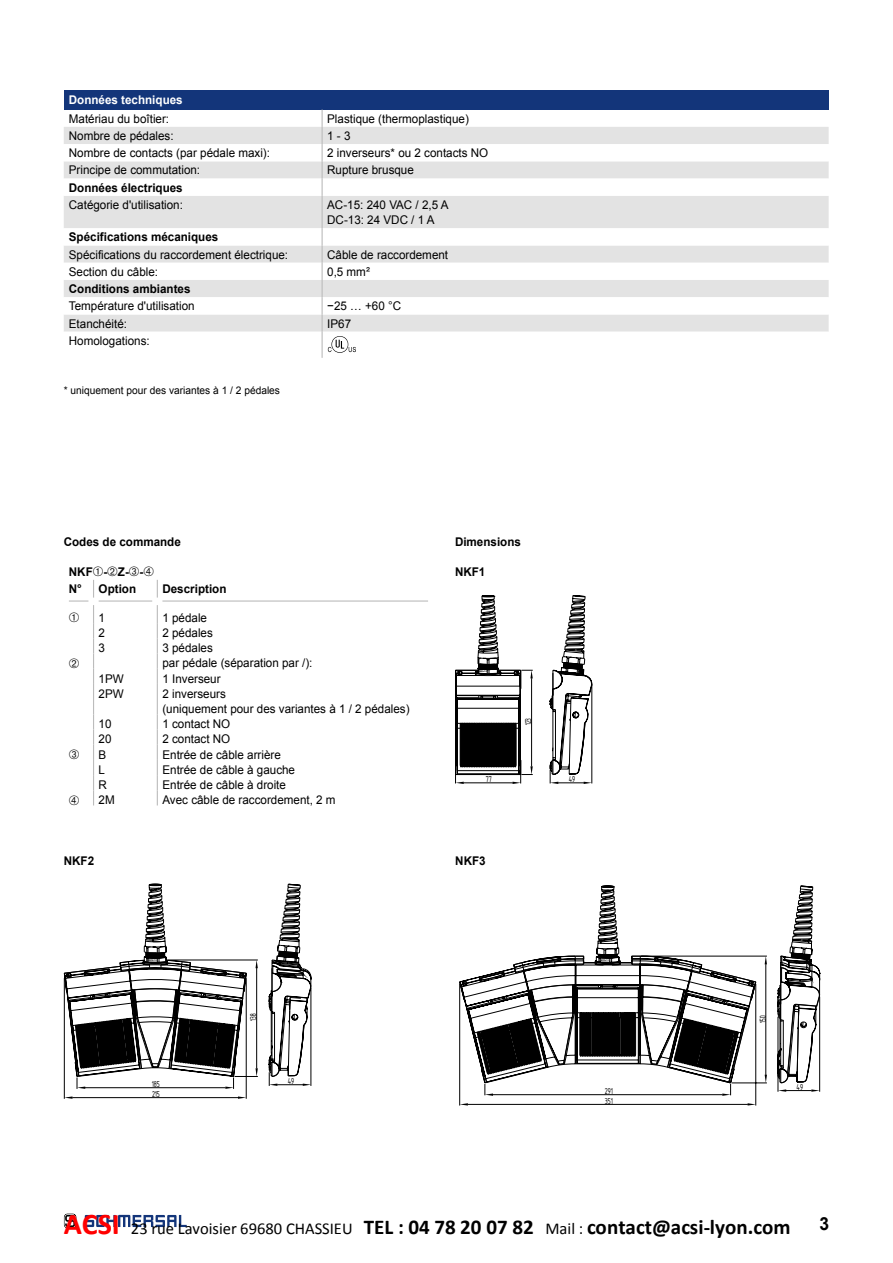
<style>
.page{position:relative;width:893px;height:1263px;background:#fff}
.page>*{position:absolute;margin:0;border:0;box-sizing:border-box;transform-origin:0 0}
.t1{font:700 21px "Calibri";color:#000}
.t2{font:700 18px "Arial";color:#000}
.t3{font:13.2px "Isonorm 3098";color:#000;scale:.8 1}
.t4{font:12px/15.1px "Arial";color:#000}
.t5{font:700 12px/17.2px "Arial";color:#000}
.t6{font:700 12px "Arial";color:#fff}
.t7{font:10.5px "Arial";color:#000}
.t8{font:700 2.4px "Arial";letter-spacing:-.02em;color:#000}
.t9{font:700 2.25px "Arial";letter-spacing:-.07em;color:#000}
.s1{font-size:30px;color:#f00}
.s2{font-weight:400;font-size:16.5px}
</style>
<div class="page">
<svg style="left:64px;top:1213px;width:12px;height:15px"></svg>
<svg style="left:85px;top:1215px;width:102px;height:12px"></svg>
<hr style="left:592px;top:685px;width:1px;height:98px;background:#000">
<svg style="left:455px;top:595px;width:137px;height:189px"></svg>
<hr style="left:64px;top:978px;width:1px;height:121px;background:#000">
<hr style="left:246px;top:978px;width:1px;height:121px;background:#000">
<hr style="left:311px;top:988px;width:1px;height:98px;background:#000">
<hr style="left:72px;top:1097px;width:166px;height:1px;background:#000">
<svg style="left:64px;top:1096px;width:8px;height:3px"></svg>
<svg style="left:238px;top:1096px;width:8px;height:3px"></svg>
<svg style="left:64px;top:884px;width:247px;height:205px"></svg>
<hr style="left:459px;top:984px;width:1px;height:121px;background:#000">
<hr style="left:755px;top:984px;width:1px;height:121px;background:#000">
<hr style="left:468px;top:1104px;width:280px;height:1px;background:#000">
<svg style="left:748px;top:1103px;width:8px;height:2px"></svg>
<svg style="left:460px;top:1103px;width:8px;height:2px"></svg>
<svg style="left:459px;top:885px;width:361px;height:211px"></svg>
<hr style="left:93px;top:684px;width:1px;height:30px;background:#bcbcbc">
<hr style="left:157px;top:684px;width:1px;height:30px;background:#bcbcbc">
<svg style="left:93px;top:714px;width:1px;height:91px"></svg>
<svg style="left:157px;top:714px;width:1px;height:91px"></svg>
<div style="left:64px;top:90px;width:765px;height:20px;background:#13357a"></div>
<div style="left:64px;top:127px;width:765px;height:17px;background:#e3e3e3"></div>
<svg style="left:64px;top:144px;width:765px;height:214px"></svg>
<svg style="left:322px;top:110px;width:1px;height:86px"></svg>
<hr style="left:322px;top:196px;width:1px;height:32px;background:#bcbcbc">
<svg style="left:322px;top:228px;width:34px;height:130px"></svg>
<svg style="left:69px;top:580px;width:359px;height:104px"></svg>
<p class="t6" style="left:69px;top:92px;width:115px">Données techniques</p>
<p class="t4" style="left:69px;top:111px;width:102px">Matériau du boîtier:</p>
<p class="t4" style="left:327px;top:111px;width:143px">Plastique (thermoplastique)</p>
<p class="t4" style="left:69px;top:128px;width:106px">Nombre de pédales:</p>
<p class="t4" style="left:327px;top:128px;width:25px">1 - 3</p>
<p class="t4" style="left:69px;top:145px;width:203px">Nombre de contacts (par pédale maxi):</p>
<p class="t4" style="left:327px;top:145px;width:163px">2 inverseurs* ou 2 contacts NO</p>
<p class="t4" style="left:69px;top:163px;width:133px">Principe de commutation:</p>
<p class="t4" style="left:327px;top:163px;width:88px">Rupture brusque</p>
<p class="t5" style="left:69px;top:179px;width:115px">Données électriques</p>
<p class="t4" style="left:69px;top:197px;width:116px">Catégorie d'utilisation:</p>
<p class="t4" style="left:327px;top:197px;width:123px">AC-15: 240 VAC / 2,5 A<br>DC-13: 24 VDC / 1 A</p>
<p class="t5" style="left:69px;top:229px;width:151px">Spécifications mécaniques</p>
<p class="t4" style="left:69px;top:247px;width:221px">Spécifications du raccordement électrique:</p>
<p class="t4" style="left:327px;top:247px;width:122px">Câble de raccordement</p>
<p class="t4" style="left:69px;top:264px;width:91px">Section du câble:</p>
<p class="t4" style="left:327px;top:264px;width:44px">0,5 mm²</p>
<p class="t5" style="left:69px;top:280px;width:123px">Conditions ambiantes</p>
<p class="t4" style="left:69px;top:299px;width:127px">Température d'utilisation</p>
<p class="t4" style="left:327px;top:299px;width:75px">−25 … +60 °C</p>
<p class="t4" style="left:69px;top:316px;width:60px">Etanchéité:</p>
<p class="t4" style="left:327px;top:316px;width:25px">IP67</p>
<p class="t4" style="left:69px;top:333px;width:82px">Homologations:</p>
<p class="t7" style="left:64px;top:383px;width:218px">* uniquement pour des variantes à 1 / 2 pédales</p>
<p class="t5" style="left:64px;top:533px;width:119px">Codes de commande</p>
<p class="t5" style="left:455px;top:533px;width:67px">Dimensions</p>
<p class="t5" style="left:455px;top:564px;width:32px">NKF1</p>
<p class="t5" style="left:69px;top:563px;width:87px">NKF➀-➁Z-➂-➃<br>N°</p>
<p class="t5" style="left:99px;top:580px;width:39px">Option</p>
<p class="t5" style="left:162px;top:580px;width:66px">Description</p>
<p class="t4" style="left:99px;top:610px;width:8px">1</p>
<p class="t4" style="left:162px;top:610px;width:46px">1 pédale</p>
<p class="t4" style="left:99px;top:625px;width:8px">2</p>
<p class="t4" style="left:162px;top:625px;width:52px">2 pédales</p>
<p class="t4" style="left:99px;top:641px;width:8px">3</p>
<p class="t4" style="left:162px;top:641px;width:52px">3 pédales</p>
<p class="t4" style="left:162px;top:656px;width:152px">par pédale (séparation par /):</p>
<p class="t4" style="left:99px;top:671px;width:27px">1PW</p>
<p class="t4" style="left:162px;top:671px;width:60px">1 Inverseur</p>
<p class="t4" style="left:99px;top:686px;width:27px">2PW</p>
<p class="t4" style="left:162px;top:686px;width:249px">2 inverseurs<br>(uniquement pour des variantes à 1 / 2 pédales)</p>
<p class="t4" style="left:99px;top:716px;width:14px">10</p>
<p class="t4" style="left:162px;top:716px;width:69px">1 contact NO</p>
<p class="t4" style="left:99px;top:732px;width:14px">20</p>
<p class="t4" style="left:162px;top:732px;width:69px">2 contact NO</p>
<p class="t4" style="left:99px;top:747px;width:9px">B</p>
<p class="t4" style="left:162px;top:747px;width:120px">Entrée de câble arrière</p>
<p class="t4" style="left:99px;top:762px;width:8px">L</p>
<p class="t4" style="left:162px;top:762px;width:134px">Entrée de câble à gauche</p>
<p class="t4" style="left:99px;top:777px;width:10px">R</p>
<p class="t4" style="left:162px;top:777px;width:125px">Entrée de câble à droite</p>
<p class="t4" style="left:99px;top:792px;width:18px">2M</p>
<p class="t4" style="left:162px;top:792px;width:175px">Avec câble de raccordement, 2 m</p>
<p class="t9" style="left:479px;top:670px;width:9px">M20x1.5</p>
<p class="t3" style="left:519px;top:725px;width:11px;rotate:-90deg">123</p>
<p class="t3" style="left:486px;top:770px;width:9px">77</p>
<p class="t5" style="left:64px;top:852px;width:32px">NKF2</p>
<p class="t8" style="left:148px;top:959px;width:10px">M20x1.5</p>
<p class="t3" style="left:244px;top:1021px;width:11px;rotate:-90deg">138</p>
<p class="t3" style="left:152px;top:1075px;width:11px">185</p>
<p class="t3" style="left:288px;top:1072px;width:9px">49</p>
<p class="t3" style="left:152px;top:1085px;width:11px">215</p>
<p class="t5" style="left:455px;top:852px;width:32px">NKF3</p>
<p class="t3" style="left:569px;top:770px;width:9px">49</p>
<p class="t8" style="left:600px;top:959px;width:11px">M20x1.5</p>
<p class="t3" style="left:605px;top:1082px;width:11px">291</p>
<p class="t3" style="left:605px;top:1091px;width:11px">351</p>
<p class="t3" style="left:753px;top:1022px;width:11px;rotate:-90deg">150</p>
<p class="t3" style="left:797px;top:1078px;width:9px">49</p>
<h1 class="t1" style="left:64px;top:1220px;width:728px"><span class="s1">ACSI</span> <span class="s2">23 rue Lavoisier 69680 CHASSIEU</span> TEL : 04 78 20 07 82 <span class="s2">Mail :</span> contact@acsi-lyon.com</h1>
<h2 class="t2" style="left:819px;top:1211px;width:11px">3</h2>
</div>
